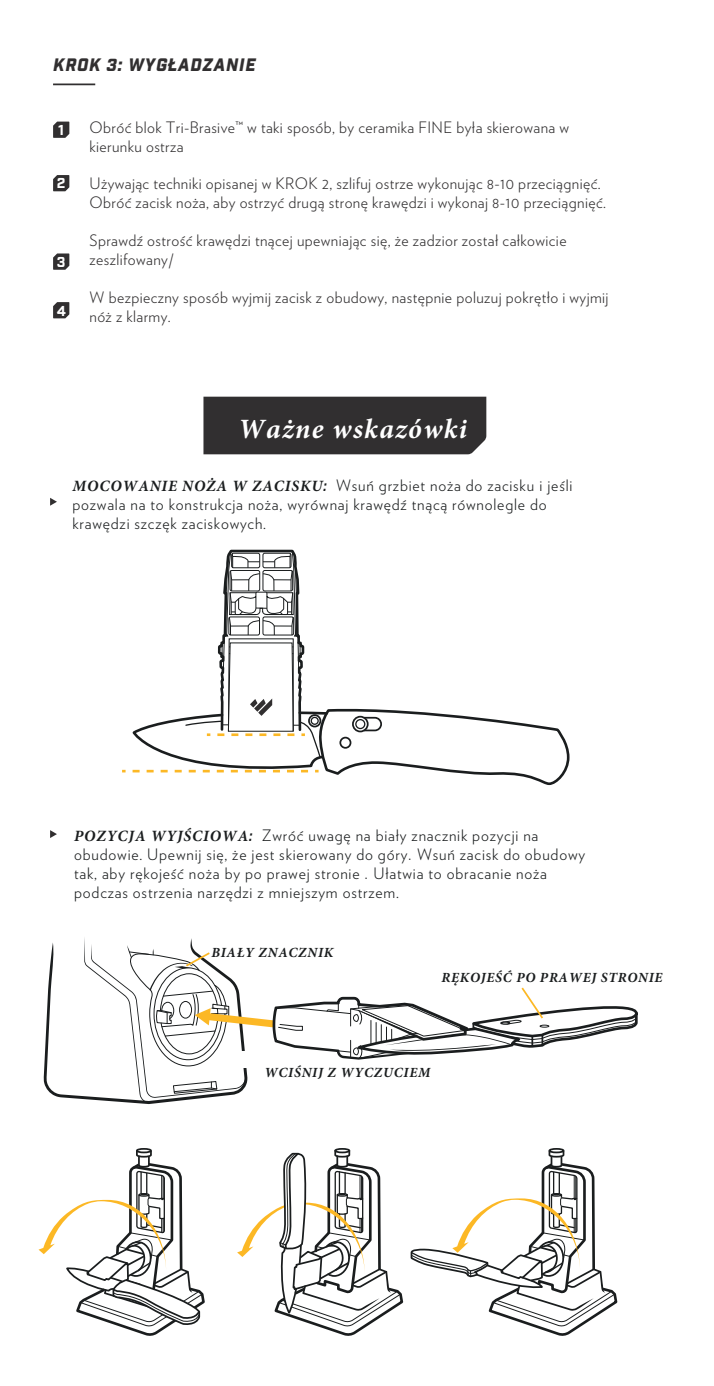
<style>
.page{position:relative;width:714px;height:1386px;background:#fff}
.page>*{position:absolute;margin:0;border:0;box-sizing:border-box;transform-origin:0 0}
.t1{font:italic 700 28px "Minion Pro";letter-spacing:.05em;color:#fff}
.t2{font:italic 900 17.5px "Industry";letter-spacing:.05em;color:#312f30}
.t3{font:300 15.75px/18.9px "Verlag";letter-spacing:.025em;color:#312f30}
.t4{font:300 15.75px/18.9px "Verlag";letter-spacing:.05em;color:#1a1d1e}
.t5{font:700 14.35px "Industry";color:#fff}
.t6{font:italic 700 14px "Minion Pro";letter-spacing:.05em;color:#1a1d1e}
.s1{font-family:"Minion Pro";font-weight:700;font-style:italic}
.s2{font-family:"DIN Next LT Pro";font-weight:700;font-style:italic;font-stretch:condensed}
.s3{font-family:"DIN Next LT Pro"}
</style>
<div class="page">
<svg style="left:53px;top:122px;width:16px;height:16px"></svg>
<svg style="left:53px;top:175px;width:16px;height:16px"></svg>
<svg style="left:53px;top:253px;width:16px;height:17px"></svg>
<svg style="left:53px;top:302px;width:16px;height:16px"></svg>
<hr style="left:53px;top:84px;width:42px;height:1px;background:#312f30">
<div style="left:203px;top:397px;width:283px;height:57px;background:#312f30"></div>
<svg style="left:50px;top:498px;width:7px;height:8px"></svg>
<svg style="left:50px;top:830px;width:7px;height:8px"></svg>
<svg style="left:122px;top:549px;width:448px;height:237px"></svg>
<svg style="left:44px;top:938px;width:594px;height:166px"></svg>
<svg style="left:237px;top:1148px;width:381px;height:188px"></svg>
<svg style="left:39px;top:1148px;width:166px;height:188px"></svg>
<p class="t2" style="left:53px;top:54px;width:204px">KROK 3: WYGŁADZANIE</p>
<p class="t5" style="left:58px;top:121px;width:7px">1</p>
<p class="t5" style="left:57px;top:175px;width:10px">2</p>
<p class="t5" style="left:57px;top:253px;width:10px">3</p>
<p class="t5" style="left:57px;top:302px;width:11px">4</p>
<p class="t3" style="left:90px;top:117px;width:481px">Obróć blok Tri-Brasive™ w taki sposób, by ceramika FINE była skierowana w kierunku ostrza</p>
<p class="t3" style="left:90px;top:173px;width:518px">Używając techniki opisanej w KROK 2, szlifuj ostrze wykonując 8-10 przeciągnięć.<br>Obróć zacisk noża, aby ostrzyć drugą stronę krawędzi i wykonaj 8-10 przeciągnięć.</p>
<p class="t3" style="left:90px;top:230px;width:479px">Sprawdź ostrość krawędzi tnącej upewniając się, że zadzior został całkowicie zeszlifowany/</p>
<p class="t3" style="left:90px;top:287px;width:521px">W bezpieczny sposób wyjmij zacisk z obudowy, następnie poluzuj pokrętło i wyjmij nóż z klarmy.</p>
<h1 class="t1" style="left:238px;top:410px;width:231px">Ważne wskazówki</h1>
<p class="t4" style="left:72px;top:475px;width:501px"><span class="s1">MOCOWANIE NOŻA W ZACISKU</span><span class="s2">:</span> Wsuń grzbiet noża do zacisku i jeśli pozwala na to konstrukcja noża, wyrównaj krawędź tnącą równolegle do krawędzi szczęk zaciskowych.</p>
<p class="t4" style="left:74px;top:825px;width:512px"><span class="s1">POZYCJA WYJŚCIOWA</span><span class="s2">:</span> Zwróć uwagę na biały znacznik pozycji na obudowie. Upewnij się, że jest skierowany do góry<span class="s3">.</span> Wsuń zacisk do obudowy tak, aby rękojeść noża by po prawej stronie <span class="s3">.</span> Ułatwia to obracanie noża podczas ostrzenia narzędzi z mniejszym ostrzem.</p>
<p class="t6" style="left:211px;top:943px;width:123px">BIAŁY ZNACZNIK</p>
<p class="t6" style="left:442px;top:968px;width:222px">RĘKOJEŚĆ PO PRAWEJ STRONIE</p>
<p class="t6" style="left:264px;top:1062px;width:167px">WCIŚNIJ Z WYCZUCIEM</p>
</div>
